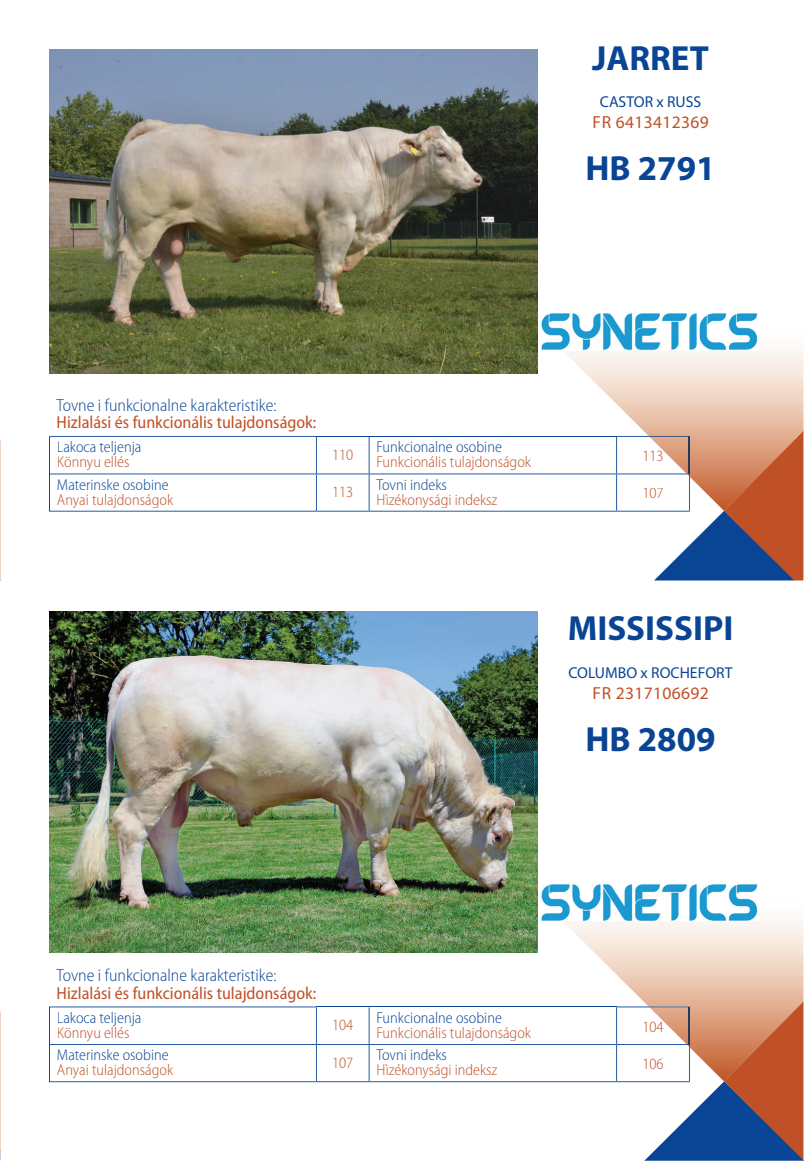
<style>
.page{position:relative;width:804px;height:1161px;background:#fff}
.page>*{position:absolute;margin:0;border:0;box-sizing:border-box;transform-origin:0 0}
.t1{font:700 35px "Myriad Pro";color:#094594}
.t2{font:semi-condensed 17.5px "Myriad Pro";color:#c05127}
.t3{font:300 semi-condensed 17.5px "Myriad Pro";color:#094594}
.t4{font:17.5px "Myriad Pro";letter-spacing:.02em;color:#c05127}
.t5{font:300 semi-condensed 15.75px "Myriad Pro";color:#c05127}
.t6{font:300 semi-condensed 15.75px "Myriad Pro";color:#094594}
.t7{font:15.75px "Myriad Pro";color:#094594}
</style>
<div class="page">
<svg style="left:537px;top:896px;width:266px;height:105px"></svg>
<img style="left:50px;top:612px;width:487px;height:340px">
<svg style="left:49px;top:1001px;width:755px;height:160px"></svg>
<img style="left:541px;top:884px;width:217px;height:37px">
<svg style="left:537px;top:325px;width:266px;height:106px"></svg>
<img style="left:50px;top:49px;width:487px;height:325px">
<svg style="left:49px;top:431px;width:754px;height:149px"></svg>
<img style="left:541px;top:313px;width:217px;height:37px">
<h1 class="t1" style="left:592px;top:35px;width:118px">JARRET</h1>
<p class="t7" style="left:600px;top:92px;width:103px">CASTOR x RUSS</p>
<p class="t4" style="left:592px;top:112px;width:118px">FR 6413412369</p>
<h1 class="t1" style="left:585px;top:146px;width:132px">HB 2791</h1>
<p class="t3" style="left:56px;top:394px;width:221px">Tovne i funkcionalne karakteristike:</p>
<p class="t2" style="left:56px;top:411px;width:261px">Hizlalási és funkcionális tulajdonságok:</p>
<p class="t6" style="left:57px;top:438px;width:86px">Lakoca teljenja</p>
<p class="t5" style="left:57px;top:452px;width:74px">Könnyu ellés</p>
<p class="t6" style="left:57px;top:475px;width:113px">Materinske osobine</p>
<p class="t5" style="left:57px;top:490px;width:118px">Anyai tulajdonságok</p>
<p class="t5" style="left:332px;top:445px;width:22px">110</p>
<p class="t5" style="left:332px;top:482px;width:22px">113</p>
<p class="t6" style="left:376px;top:438px;width:127px">Funkcionalne osobine</p>
<p class="t5" style="left:376px;top:452px;width:156px">Funkcionális tulajdonságok</p>
<p class="t6" style="left:376px;top:475px;width:72px">Tovni indeks</p>
<p class="t5" style="left:376px;top:490px;width:122px">Hìzékonysági indeksz</p>
<p class="t5" style="left:642px;top:446px;width:22px">113</p>
<p class="t5" style="left:642px;top:484px;width:22px">107</p>
<h1 class="t1" style="left:568px;top:605px;width:167px">MISSISSIPI</h1>
<p class="t7" style="left:568px;top:663px;width:166px">COLUMBO x ROCHEFORT</p>
<p class="t4" style="left:592px;top:682px;width:118px">FR 2317106692</p>
<h1 class="t1" style="left:585px;top:716px;width:132px">HB 2809</h1>
<p class="t3" style="left:56px;top:965px;width:221px">Tovne i funkcionalne karakteristike:</p>
<p class="t2" style="left:56px;top:982px;width:261px">Hizlalási és funkcionális tulajdonságok:</p>
<p class="t6" style="left:57px;top:1008px;width:86px">Lakoca teljenja</p>
<p class="t5" style="left:57px;top:1023px;width:74px">Könnyu ellés</p>
<p class="t6" style="left:57px;top:1045px;width:113px">Materinske osobine</p>
<p class="t5" style="left:57px;top:1060px;width:118px">Anyai tulajdonságok</p>
<p class="t5" style="left:332px;top:1015px;width:22px">104</p>
<p class="t5" style="left:332px;top:1053px;width:22px">107</p>
<p class="t6" style="left:376px;top:1008px;width:127px">Funkcionalne osobine</p>
<p class="t5" style="left:376px;top:1023px;width:156px">Funkcionális tulajdonságok</p>
<p class="t6" style="left:376px;top:1045px;width:72px">Tovni indeks</p>
<p class="t5" style="left:376px;top:1060px;width:122px">Hìzékonysági indeksz</p>
<p class="t5" style="left:642px;top:1017px;width:22px">104</p>
<p class="t5" style="left:642px;top:1054px;width:22px">106</p>
</div>
